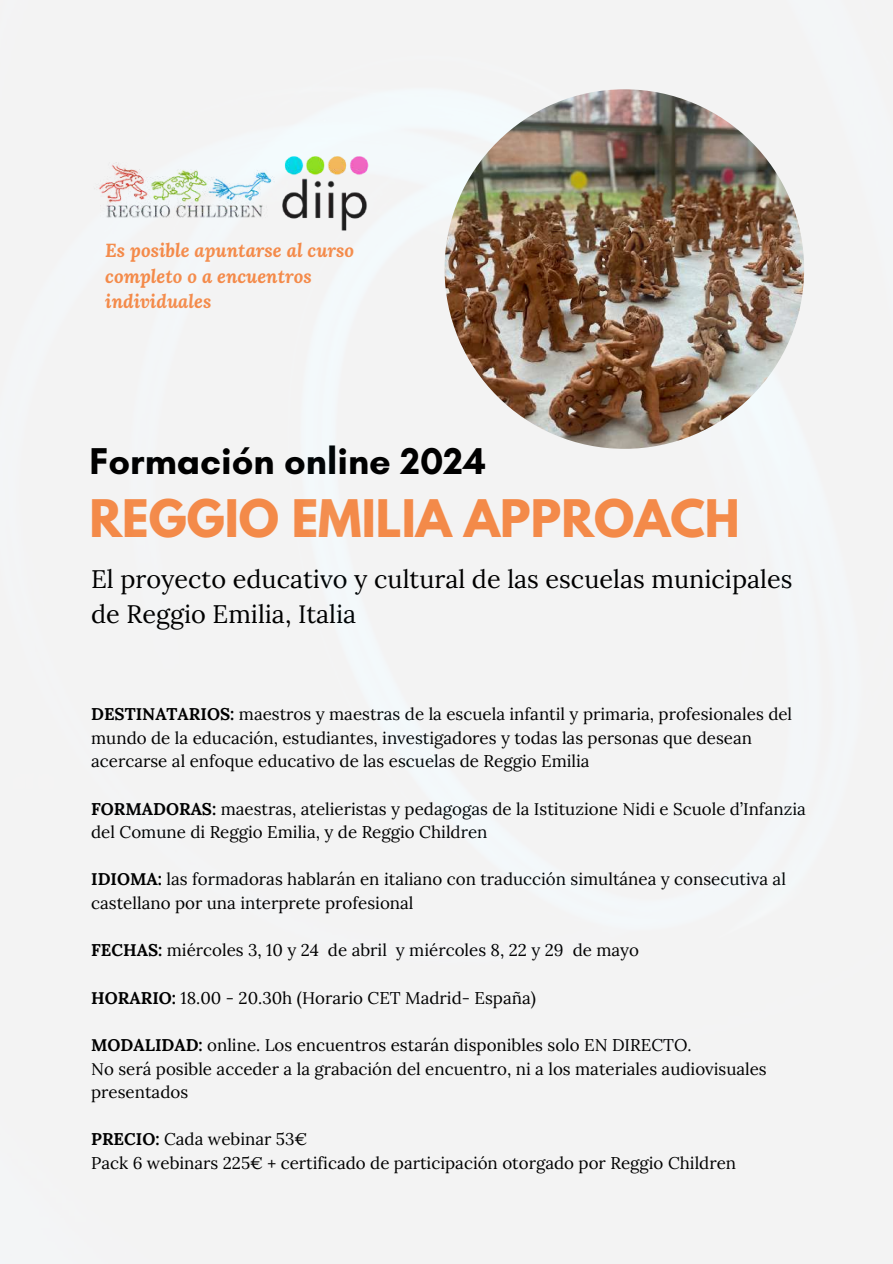
<style>
.page{position:relative;width:893px;height:1264px;background:#fff}
.page>*{position:absolute;margin:0;border:0;box-sizing:border-box;transform-origin:0 0}
.t1{font:700 45.9px "League Spartan";color:#ff914d}
.t2{font:700 37.95px "Glacial Indifference";color:#000}
.t3{font:25.2px/35.1px "Lora";color:#000}
.t4{font:italic 700 18.75px/25.8px "Lora";color:#ff914d}
.t5{font:16.95px/23.7px "Lora";color:#000}
.s1{font-weight:700}
</style>
<div class="page">
<img style="left:0;top:0;width:892px;height:1263px">
<p class="t4" style="left:105px;top:237px;width:250px">Es posible apuntarse al curso completo o a encuentros individuales</p>
<h2 class="t2" style="left:89px;top:438px;width:398px">Formación online 2024</h2>
<h1 class="t1" style="left:89px;top:495px;width:652px">REGGIO EMILIA APPROACH</h1>
<h3 class="t3" style="left:91px;top:561px;width:702px">El proyecto educativo y cultural de las escuelas municipales de Reggio Emilia, Italia</h3>
<p class="t5" style="left:91px;top:702px;width:702px"><span class="s1">DESTINATARIOS:</span> maestros y maestras de la escuela infantil y primaria, profesionales del mundo de la educación, estudiantes, investigadores y todas las personas que desean acercarse al enfoque educativo de las escuelas de Reggio Emilia</p>
<p class="t5" style="left:91px;top:796px;width:716px"><span class="s1">FORMADORAS:</span> maestras, atelieristas y pedagogas de la Istituzione Nidi e Scuole d’Infanzia del Comune di Reggio Emilia, y de Reggio Children</p>
<p class="t5" style="left:91px;top:867px;width:696px"><span class="s1">IDIOMA:</span> las formadoras hablarán en italiano con traducción simultánea y consecutiva al castellano por una interprete profesional</p>
<p class="t5" style="left:91px;top:938px;width:549px"><span class="s1">FECHAS:</span> miércoles 3, 10 y 24 de abril y miércoles 8, 22 y 29 de mayo</p>
<p class="t5" style="left:91px;top:985px;width:446px"><span class="s1">HORARIO:</span> 18.00 - 20.30h (Horario CET Madrid- España)</p>
<p class="t5" style="left:91px;top:1032px;width:677px"><span class="s1">MODALIDAD:</span> online. Los encuentros estarán disponibles solo EN DIRECTO.<br>No será posible acceder a la grabación del encuentro, ni a los materiales audiovisuales presentados</p>
<p class="t5" style="left:91px;top:1127px;width:646px"><span class="s1">PRECIO:</span> Cada webinar 53€<br>Pack 6 webinars 225€ + certificado de participación otorgado por Reggio Children</p>
</div>
